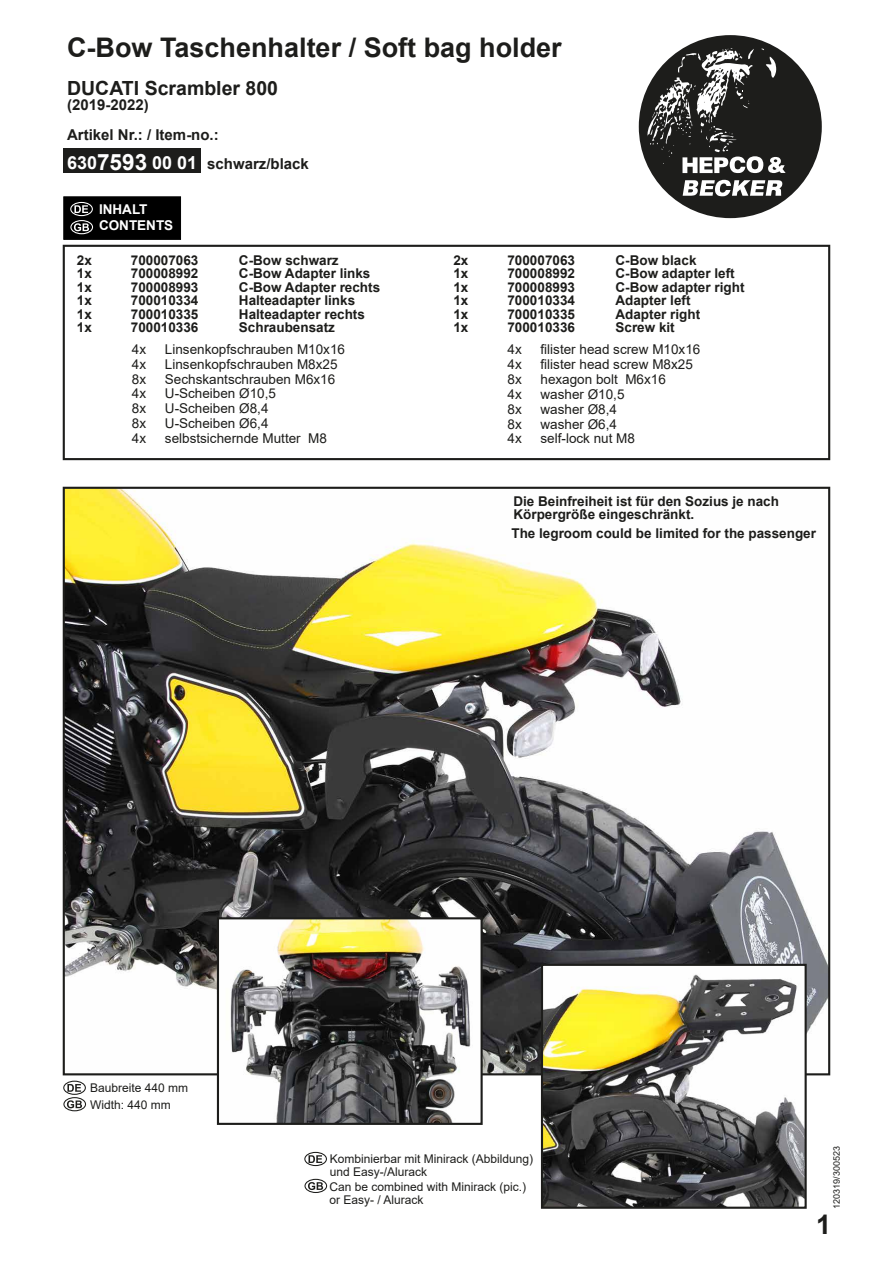
<style>
.page{position:relative;width:893px;height:1263px;background:#fff}
.page>*{position:absolute;margin:0;border:0;box-sizing:border-box;transform-origin:0 0}
.t1{font:700 27px "Arial";color:#1d1d1b}
.t2{font:700 19.5px "Arial";color:#1d1d1b}
.t3{font:700 15px/29.7px "Arial";color:#1d1d1b}
.t4{font:700 13.5px/13.5px "Arial";color:#1d1d1b}
.t5{font:13.5px "Arial";color:#1d1d1b}
.t6{font:700 13.5px/16.2px "Arial";color:#fff}
.t7{font:12px/13.2px "Arial";color:#1d1d1b}
.t8{font:9px "Arial";color:#1d1d1b}
.s1{font-size:18px;color:#fff}
.s2{font-size:22.5px;color:#fff}
</style>
<div class="page">
<div style="left:639px;top:35px;width:183px;height:183px;background:#1d1d1b;border-radius:50%"></div>
<svg style="left:683px;top:180px;width:99px;height:16px"></svg>
<svg style="left:647px;top:48px;width:139px;height:125px"></svg>
<img style="left:66px;top:490px;width:761px;height:582px">
<img style="left:544px;top:967px;width:260px;height:239px">
<div style="left:541px;top:964px;width:266px;height:245px;border:2px solid #1d1d1b"></div>
<div style="left:64px;top:148px;width:137px;height:25px;background:#1d1d1b"></div>
<div style="left:63px;top:245px;width:767px;height:215px;border:2px solid #1d1d1b"></div>
<img style="left:220px;top:920px;width:260px;height:202px">
<div style="left:217px;top:917px;width:266px;height:208px;border:2px solid #1d1d1b"></div>
<svg style="left:67px;top:1084px;width:14px;height:8px"></svg>
<div style="left:63px;top:1081px;width:23px;height:14px;border:1px solid #1d1d1b;border-radius:50%"></div>
<svg style="left:67px;top:1100px;width:15px;height:8px"></svg>
<div style="left:63px;top:1097px;width:23px;height:14px;border:1px solid #1d1d1b;border-radius:50%"></div>
<svg style="left:308px;top:1155px;width:14px;height:8px"></svg>
<div style="left:304px;top:1152px;width:23px;height:14px;border:1px solid #1d1d1b;border-radius:50%"></div>
<svg style="left:308px;top:1182px;width:15px;height:8px"></svg>
<div style="left:304px;top:1179px;width:23px;height:14px;border:1px solid #1d1d1b;border-radius:50%"></div>
<div style="left:63px;top:196px;width:118px;height:44px;background:#000;border:1px solid #000"></div>
<svg style="left:74px;top:205px;width:14px;height:8px"></svg>
<div style="left:70px;top:202px;width:23px;height:14px;border:1px solid #fff;border-radius:50%"></div>
<svg style="left:74px;top:223px;width:15px;height:8px"></svg>
<div style="left:70px;top:220px;width:23px;height:14px;border:1px solid #fff;border-radius:50%"></div>
<h1 class="t1" style="left:67px;top:28px;width:496px">C-Bow Taschenhalter / Soft bag holder</h1>
<h2 class="t2" style="left:67px;top:74px;width:212px">DUCATI Scrambler 800</h2>
<p class="t3" style="left:67px;top:90px;width:243px">(2019-2022)<br>Artikel Nr.: / Item-no.:<br><span class="s1">630</span><span class="s2">7593</span> <span class="s1">00 01</span> schwarz/black</p>
<p class="t6" style="left:99px;top:201px;width:76px">INHALT<br>CONTENTS</p>
<p class="t4" style="left:77px;top:253px;width:17px">2x</p>
<p class="t4" style="left:131px;top:253px;width:69px">700007063</p>
<p class="t4" style="left:239px;top:253px;width:101px">C-Bow schwarz</p>
<p class="t4" style="left:77px;top:267px;width:17px">1x</p>
<p class="t4" style="left:131px;top:267px;width:69px">700008992</p>
<p class="t4" style="left:239px;top:267px;width:133px">C-Bow Adapter links</p>
<p class="t4" style="left:77px;top:280px;width:17px">1x</p>
<p class="t4" style="left:131px;top:280px;width:69px">700008993</p>
<p class="t4" style="left:239px;top:280px;width:143px">C-Bow Adapter rechts</p>
<p class="t4" style="left:77px;top:294px;width:17px">1x</p>
<p class="t4" style="left:131px;top:294px;width:69px">700010334</p>
<p class="t4" style="left:239px;top:294px;width:118px">Halteadapter links</p>
<p class="t4" style="left:77px;top:307px;width:17px">1x</p>
<p class="t4" style="left:131px;top:307px;width:69px">700010335</p>
<p class="t4" style="left:239px;top:307px;width:128px">Halteadapter rechts</p>
<p class="t4" style="left:77px;top:321px;width:17px">1x</p>
<p class="t4" style="left:131px;top:321px;width:69px">700010336</p>
<p class="t4" style="left:239px;top:321px;width:98px">Schraubensatz</p>
<p class="t5" style="left:132px;top:340px;width:16px">4x</p>
<p class="t5" style="left:165px;top:340px;width:182px">Linsenkopfschrauben M10x16</p>
<p class="t5" style="left:132px;top:355px;width:16px">4x</p>
<p class="t5" style="left:165px;top:355px;width:174px">Linsenkopfschrauben M8x25</p>
<p class="t5" style="left:132px;top:370px;width:16px">8x</p>
<p class="t5" style="left:165px;top:370px;width:172px">Sechskantschrauben M6x16</p>
<p class="t5" style="left:132px;top:384px;width:16px">4x</p>
<p class="t5" style="left:165px;top:384px;width:113px">U-Scheiben Ø10,5</p>
<p class="t5" style="left:132px;top:399px;width:16px">8x</p>
<p class="t5" style="left:165px;top:399px;width:105px">U-Scheiben Ø8,4</p>
<p class="t5" style="left:132px;top:414px;width:16px">8x</p>
<p class="t5" style="left:165px;top:414px;width:105px">U-Scheiben Ø6,4</p>
<p class="t5" style="left:132px;top:429px;width:16px">4x</p>
<p class="t5" style="left:165px;top:429px;width:164px">selbstsichernde Mutter M8</p>
<p class="t4" style="left:453px;top:253px;width:17px">2x</p>
<p class="t4" style="left:507px;top:253px;width:69px">700007063</p>
<p class="t4" style="left:615px;top:253px;width:83px">C-Bow black</p>
<p class="t4" style="left:453px;top:267px;width:17px">1x</p>
<p class="t4" style="left:507px;top:267px;width:69px">700008992</p>
<p class="t4" style="left:615px;top:267px;width:121px">C-Bow adapter left</p>
<p class="t4" style="left:453px;top:280px;width:17px">1x</p>
<p class="t4" style="left:507px;top:280px;width:69px">700008993</p>
<p class="t4" style="left:615px;top:280px;width:131px">C-Bow adapter right</p>
<p class="t4" style="left:453px;top:294px;width:17px">1x</p>
<p class="t4" style="left:507px;top:294px;width:69px">700010334</p>
<p class="t4" style="left:615px;top:294px;width:77px">Adapter left</p>
<p class="t4" style="left:453px;top:307px;width:17px">1x</p>
<p class="t4" style="left:507px;top:307px;width:69px">700010335</p>
<p class="t4" style="left:615px;top:307px;width:86px">Adapter right</p>
<p class="t4" style="left:453px;top:321px;width:17px">1x</p>
<p class="t4" style="left:507px;top:321px;width:69px">700010336</p>
<p class="t4" style="left:615px;top:321px;width:61px">Screw kit</p>
<p class="t5" style="left:507px;top:340px;width:16px">4x</p>
<p class="t5" style="left:540px;top:340px;width:161px">filister head screw M10x16</p>
<p class="t5" style="left:507px;top:355px;width:16px">4x</p>
<p class="t5" style="left:540px;top:355px;width:154px">filister head screw M8x25</p>
<p class="t5" style="left:507px;top:370px;width:16px">8x</p>
<p class="t5" style="left:540px;top:370px;width:127px">hexagon bolt M6x16</p>
<p class="t5" style="left:507px;top:385px;width:16px">4x</p>
<p class="t5" style="left:540px;top:385px;width:86px">washer Ø10,5</p>
<p class="t5" style="left:507px;top:400px;width:16px">8x</p>
<p class="t5" style="left:540px;top:400px;width:78px">washer Ø8,4</p>
<p class="t5" style="left:507px;top:414px;width:16px">8x</p>
<p class="t5" style="left:540px;top:414px;width:78px">washer Ø6,4</p>
<p class="t5" style="left:507px;top:429px;width:16px">4x</p>
<p class="t5" style="left:540px;top:429px;width:96px">self-lock nut M8</p>
<p class="t4" style="left:513px;top:494px;width:267px">Die Beinfreiheit ist für den Sozius je nach<br>Körpergröße eingeschränkt.</p>
<p class="t4" style="left:511px;top:527px;width:306px">The legroom could be limited for the passenger</p>
<p class="t7" style="left:90px;top:1081px;width:100px">Baubreite 440 mm</p>
<p class="t7" style="left:90px;top:1098px;width:82px">Width: 440 mm</p>
<p class="t7" style="left:330px;top:1152px;width:205px">Kombinierbar mit Minirack (Abbildung) und Easy-/Alurack</p>
<p class="t7" style="left:329px;top:1180px;width:198px">Can be combined with Minirack (pic.) or Easy- / Alurack</p>
<p class="t8" style="left:831px;top:1208px;width:64px;rotate:-90deg">120319/300523</p>
<h1 class="t1" style="left:816px;top:1205px;width:17px">1</h1>
</div>
